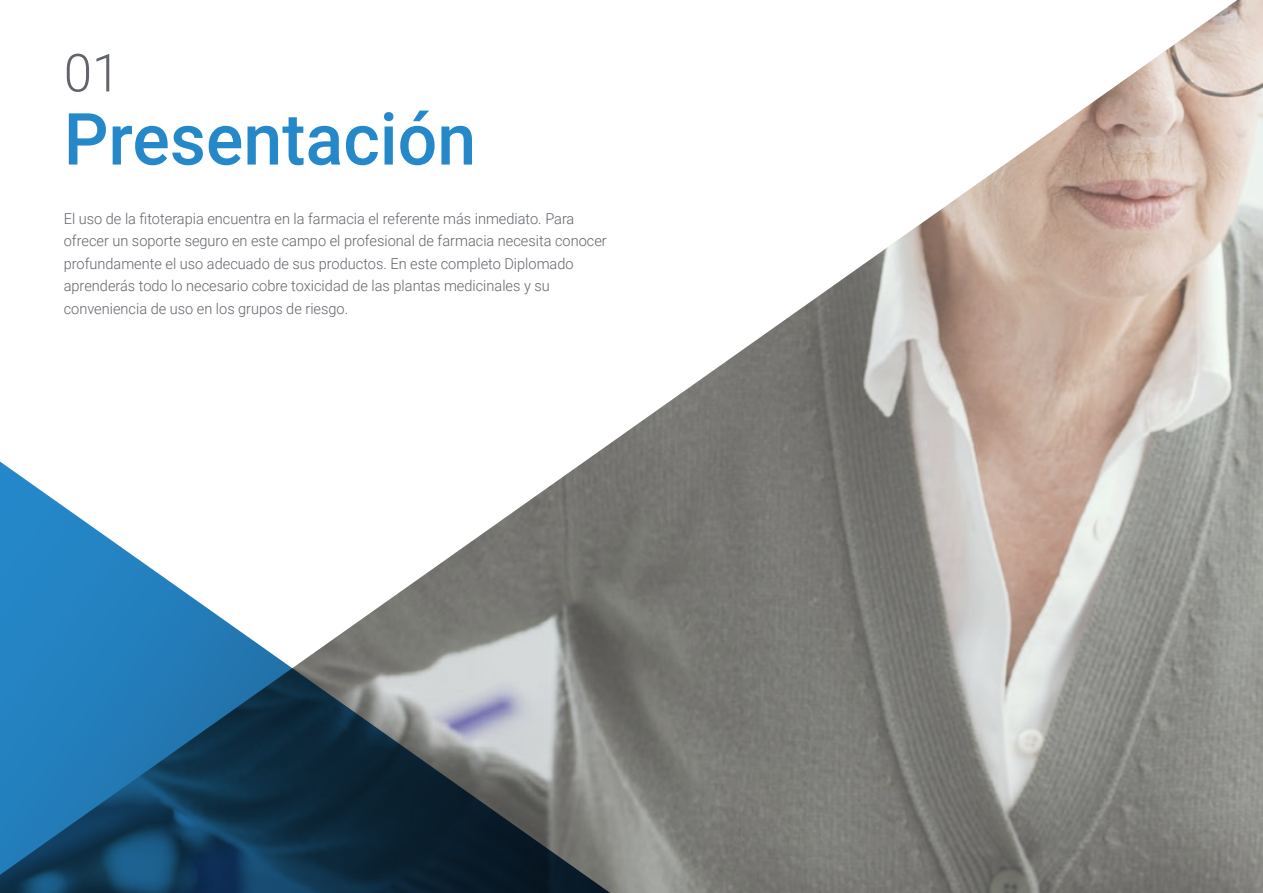
<style>
.page{position:relative;width:1263px;height:893px;background:#fff}
.page>*{position:absolute;margin:0;border:0;box-sizing:border-box;transform-origin:0 0}
.t1{font:500 72px "Roboto";color:#2488c9}
.t2{font:300 52.5px "Roboto";color:#61646a}
.t3{font:300 15px/22.5px "Roboto";color:#61646a}
</style>
<div class="page">
<img style="left:606px;top:0;width:657px;height:893px">
<svg style="left:0;top:446px;width:640px;height:447px"></svg>
<h2 class="t2" style="left:64px;top:36px;width:58px">01</h2>
<h1 class="t1" style="left:64px;top:89px;width:414px">Presentación</h1>
<p class="t3" style="left:64px;top:207px;width:544px">El uso de la fitoterapia encuentra en la farmacia el referente más inmediato. Para ofrecer un soporte seguro en este campo el profesional de farmacia necesita conocer profundamente el uso adecuado de sus productos. En este completo Diplomado aprenderás todo lo necesario cobre toxicidad de las plantas medicinales y su conveniencia de uso en los grupos de riesgo.</p>
</div>
